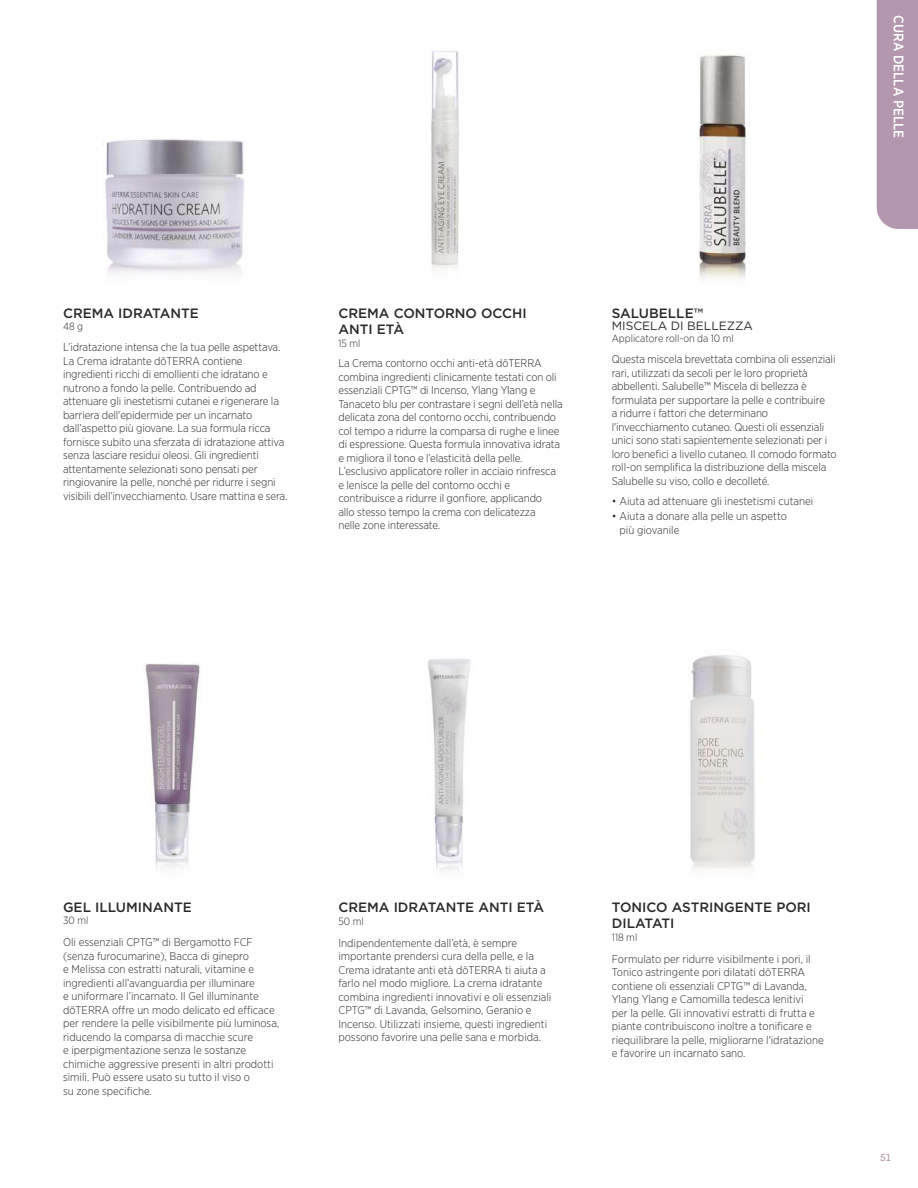
<style>
.page{position:relative;width:918px;height:1188px;background:#fff}
.page>*{position:absolute;margin:0;border:0;box-sizing:border-box;transform-origin:0 0}
.t1{font:500 13.95px "Gotham Narrow";letter-spacing:.005em;color:#fff}
.t2{font:500 13.5px/16.2px "Gotham";color:#292929}
.t3{font:12px "Gotham";color:#292929}
.t4{font:300 11.25px/13.5px "Gotham Narrow";letter-spacing:-.01em;color:#292929}
.t5{font:600 10.8px "Archer";color:#b297ae}
.t6{font:300 10.5px "Gotham Narrow";color:#292929}
</style>
<div class="page">
<img style="left:145px;top:663px;width:55px;height:205px">
<img style="left:428px;top:658px;width:43px;height:213px">
<img style="left:690px;top:655px;width:65px;height:213px">
<img style="left:103px;top:139px;width:141px;height:135px">
<img style="left:431px;top:51px;width:28px;height:219px">
<img style="left:698px;top:54px;width:51px;height:225px">
<div style="left:877px;top:0;width:41px;height:229px;background:#b297ae"></div>
<p class="t1" style="left:908px;top:15px;width:125px;rotate:90deg">CURA DELLA PELLE</p>
<p class="t2" style="left:63px;top:305px;width:137px">CREMA IDRATANTE</p>
<p class="t6" style="left:63px;top:320px;width:22px">48 g</p>
<p class="t4" style="left:63px;top:340px;width:226px">L’idratazione intensa che la tua pelle aspettava.<br>La Crema idratante dōTERRA contiene ingredienti ricchi di emollienti che idratano e nutrono a fondo la pelle. Contribuendo ad attenuare gli inestetismi cutanei e rigenerare la barriera dell'epidermide per un incarnato dall’aspetto più giovane. La sua formula ricca fornisce subito una sferzata di idratazione attiva senza lasciare residui oleosi. Gli ingredienti attentamente selezionati sono pensati per ringiovanire la pelle, nonché per ridurre i segni visibili dell’invecchiamento. Usare mattina e sera.</p>
<p class="t2" style="left:338px;top:305px;width:190px">CREMA CONTORNO OCCHI<br>ANTI ETÀ</p>
<p class="t6" style="left:338px;top:337px;width:24px">15 ml</p>
<p class="t4" style="left:338px;top:356px;width:226px">La Crema contorno occhi anti-età dōTERRA combina ingredienti clinicamente testati con oli essenziali CPTG™ di Incenso, Ylang Ylang e Tanaceto blu per contrastare i segni dell’età nella delicata zona del contorno occhi, contribuendo col tempo a ridurre la comparsa di rughe e linee di espressione. Questa formula innovativa idrata e migliora il tono e l’elasticità della pelle.<br>L’esclusivo applicatore roller in acciaio rinfresca e lenisce la pelle del contorno occhi e contribuisce a ridurre il gonfiore, applicando<br>allo stesso tempo la crema con delicatezza<br>nelle zone interessate.</p>
<p class="t2" style="left:612px;top:305px;width:93px">SALUBELLE™</p>
<p class="t3" style="left:612px;top:318px;width:143px">MISCELA DI BELLEZZA</p>
<p class="t6" style="left:612px;top:332px;width:124px">Applicatore roll-on da 10 ml</p>
<p class="t4" style="left:612px;top:352px;width:227px">Questa miscela brevettata combina oli essenziali rari, utilizzati da secoli per le loro proprietà abbellenti. Salubelle™ Miscela di bellezza è formulata per supportare la pelle e contribuire<br>a ridurre i fattori che determinano l'invecchiamento cutaneo. Questi oli essenziali unici sono stati sapientemente selezionati per i loro benefici a livello cutaneo. Il comodo formato roll-on semplifica la distribuzione della miscela Salubelle su viso, collo e decolleté.</p>
<p class="t4" style="left:612px;top:494px;width:203px">• Aiuta ad attenuare gli inestetismi cutanei</p>
<p class="t4" style="left:620px;top:509px;width:169px;text-indent:-8px">• Aiuta a donare alla pelle un aspetto più giovanile</p>
<p class="t2" style="left:63px;top:899px;width:130px">GEL ILLUMINANTE</p>
<p class="t6" style="left:63px;top:914px;width:27px">30 ml</p>
<p class="t4" style="left:63px;top:935px;width:218px">Oli essenziali CPTG™ di Bergamotto FCF (senza furocumarine), Bacca di ginepro<br>e Melissa con estratti naturali, vitamine e ingredienti all’avanguardia per illuminare<br>e uniformare l’incarnato. Il Gel illuminante dōTERRA offre un modo delicato ed efficace per rendere la pelle visibilmente più luminosa, riducendo la comparsa di macchie scure<br>e iperpigmentazione senza le sostanze chimiche aggressive presenti in altri prodotti simili. Può essere usato su tutto il viso o<br>su zone specifiche.</p>
<p class="t2" style="left:338px;top:899px;width:207px">CREMA IDRATANTE ANTI ETÀ</p>
<p class="t6" style="left:338px;top:915px;width:27px">50 ml</p>
<p class="t4" style="left:338px;top:936px;width:214px">Indipendentemente dall’età, è sempre importante prendersi cura della pelle, e la Crema idratante anti età dōTERRA ti aiuta a farlo nel modo migliore. La crema idratante combina ingredienti innovativi e oli essenziali CPTG™ di Lavanda, Gelsomino, Geranio e Incenso. Utilizzati insieme, questi ingredienti possono favorire una pelle sana e morbida.</p>
<p class="t2" style="left:612px;top:899px;width:200px">TONICO ASTRINGENTE PORI<br>DILATATI</p>
<p class="t6" style="left:612px;top:931px;width:27px">118 ml</p>
<p class="t4" style="left:612px;top:952px;width:213px">Formulato per ridurre visibilmente i pori, il Tonico astringente pori dilatati dōTERRA contiene oli essenziali CPTG™ di Lavanda, Ylang Ylang e Camomilla tedesca lenitivi<br>per la pelle. Gli innovativi estratti di frutta e piante contribuiscono inoltre a tonificare e riequilibrare la pelle, migliorarne l'idratazione e favorire un incarnato sano.</p>
<p class="t5" style="left:880px;top:1149px;width:12px">51</p>
</div>
